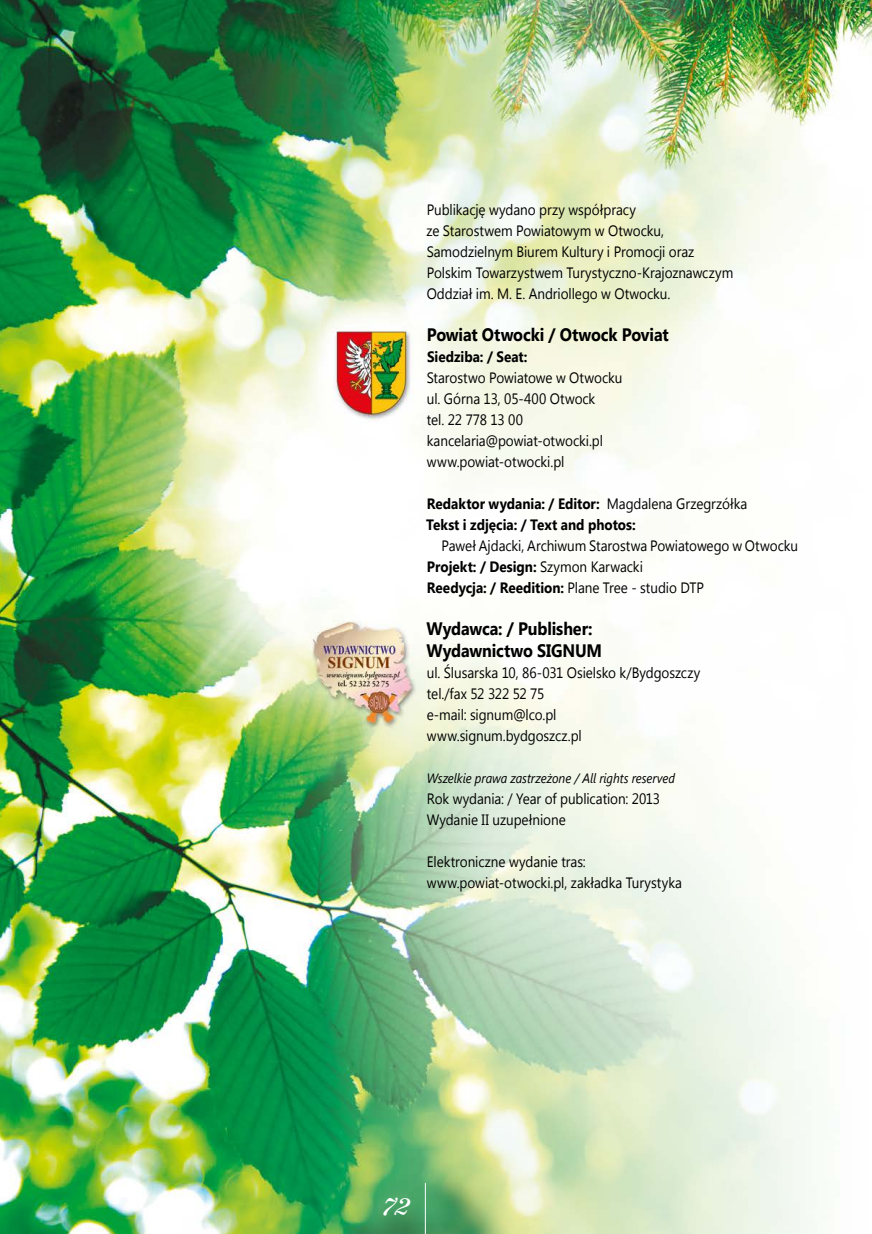
<style>
.page{position:relative;width:872px;height:1234px;background:#fff}
.page>*{position:absolute;margin:0;border:0;box-sizing:border-box;transform-origin:0 0}
.t1{font:700 36px "EFN Harmony";color:#fff}
.t2{font:700 18px/21px "Segoe UI";letter-spacing:-.01em;color:#000;scale:.9 1}
.t3{font:15px/21px "Segoe UI";letter-spacing:-.005em;color:#000;scale:.9 1}
.t4{font:700 15px/21px "Segoe UI";color:#000;scale:.9 1}
.t5{font:italic 13.5px "Segoe UI";letter-spacing:-.005em;color:#000;scale:.9 1}
.s1{font-weight:400}
.s2{font-weight:700}
</style>
<div class="page">
<img style="left:0;top:0;width:872px;height:1233px">
<hr style="left:425px;top:1182px;width:1px;height:51px;background:#fff">
<p class="t3" style="left:426px;top:199px;width:342px">Publikację wydano przy współpracy<br>ze Starostwem Powiatowym w Otwocku, Samodzielnym Biurem Kultury i Promocji oraz Polskim Towarzystwem Turystyczno-Krajoznawczym Oddział im. M. E. Andriollego w Otwocku.</p>
<p class="t2" style="left:427px;top:323px;width:270px">Powiat Otwocki / Otwock Poviat</p>
<p class="t4" style="left:427px;top:345px;width:113px">Siedziba: / Seat:</p>
<p class="t3" style="left:427px;top:367px;width:219px">Starostwo Powiatowe w Otwocku ul. Górna 13, 05-400 Otwock<br>tel. 22 778 13 00 kancelaria@powiat-otwocki.pl www.powiat-otwocki.pl</p>
<p class="t4" style="left:426px;top:492px;width:358px">Redaktor wydania: / Editor: <span class="s1">Magdalena Grzegrzółka<br></span>Tekst i zdjęcia: / Text and photos:</p>
<p class="t3" style="left:427px;top:535px;width:414px;text-indent:14px">Paweł Ajdacki, Archiwum Starostwa Powiatowego w Otwocku<br><span class="s2">Projekt: / Design:</span> Szymon Karwacki<br><span class="s2">Reedycja: / Reedition:</span> Plane Tree - studio DTP</p>
<p class="t2" style="left:426px;top:617px;width:196px">Wydawca: / Publisher:<br>Wydawnictwo SIGNUM</p>
<p class="t3" style="left:427px;top:661px;width:305px">ul. Ślusarska 10, 86-031 Osielsko k/Bydgoszczy tel./fax 52 322 52 75<br>e-mail: signum@lco.pl www.signum.bydgoszcz.pl</p>
<p class="t5" style="left:427px;top:768px;width:277px">Wszelkie prawa zastrzeżone / All rights reserved</p>
<p class="t3" style="left:427px;top:787px;width:261px">Rok wydania: / Year of publication: 2013<br>Wydanie II uzupełnione</p>
<p class="t3" style="left:427px;top:850px;width:285px">Elektroniczne wydanie tras: www.powiat-otwocki.pl, zakładka Turystyka</p>
<h1 class="t1" style="left:381px;top:1180px;width:29px">72</h1>
</div>
